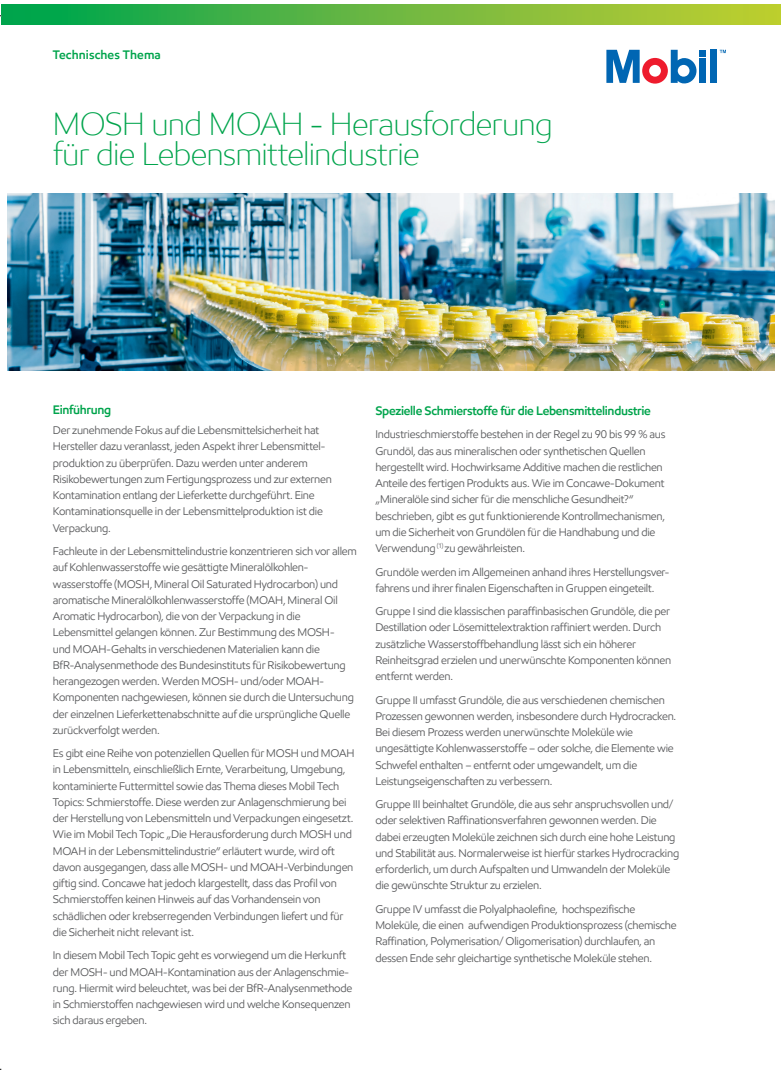
<style>
.page{position:relative;width:781px;height:1084px;background:#fff}
.page>*{position:absolute;margin:0;border:0;box-sizing:border-box;transform-origin:0 0}
.t1{font:300 32.5px/30px "E Mprint";letter-spacing:-.025em;color:#00a44c}
.t2{font:600 12.5px "E Mprint";letter-spacing:-.02em;color:#00a44c}
.t3{font:600 12.5px "E Mprint";letter-spacing:.01em;color:#00a44c}
.t4{font:11.25px/16.2px "E Mprint";letter-spacing:-.02em;color:#57585a}
</style>
<div class="page">
<div style="left:1px;top:5px;width:780px;height:20px;background:linear-gradient(to right,#00a34f,#cacd31)"></div>
<img style="left:8px;top:193px;width:767px;height:177px">
<div style="left:699px;top:50px;width:7px;height:6px;background:#0166b3"></div>
<div style="left:699px;top:59px;width:7px;height:24px;background:#0166b3"></div>
<div style="left:710px;top:50px;width:7px;height:33px;background:#0166b3"></div>
<svg style="left:606px;top:50px;width:90px;height:33px"></svg>
<svg style="left:719px;top:50px;width:7px;height:3px"></svg>
<p class="t3" style="left:53px;top:47px;width:110px">Technisches Thema</p>
<h1 class="t1" style="left:53px;top:108px;width:502px">MOSH und MOAH - Herausforderung für die Lebensmittelindustrie</h1>
<p class="t2" style="left:53px;top:402px;width:60px">Einführung</p>
<p class="t4" style="left:53px;top:422px;width:281px">Der zunehmende Fokus auf die Lebensmittelsicherheit hat Hersteller dazu veranlasst, jeden Aspekt ihrer Lebensmittel&shy;produktion zu überprüfen. Dazu werden unter anderem Risikobewertungen zum Fertigungsprozess und zur externen Kontamination entlang der Lieferkette durchgeführt. Eine Kontaminationsquelle in der Lebensmittelproduktion ist die Verpackung.</p>
<p class="t4" style="left:53px;top:543px;width:306px">Fachleute in der Lebensmittelindustrie konzentrieren sich vor allem auf Kohlenwasserstoffe wie gesättigte Mineralölkohlen&shy;wasserstoffe (MOSH, Mineral Oil Saturated Hydrocarbon) und aromatische Mineralölkohlenwasserstoffe (MOAH, Mineral Oil Aromatic Hydrocarbon), die von der Verpackung in die Lebensmittel gelangen können. Zur Bestimmung des MOSH-<br>und MOAH-Gehalts in verschiedenen Materialien kann die BfR-Analysenmethode des Bundesinstituts für Risikobewertung herangezogen werden. Werden MOSH- und/oder MOAH-Komponenten nachgewiesen, können sie durch die Untersuchung der einzelnen Lieferkettenabschnitte auf die ursprüngliche Quelle zurückverfolgt werden.</p>
<p class="t4" style="left:53px;top:745px;width:303px">Es gibt eine Reihe von potenziellen Quellen für MOSH und MOAH in Lebensmitteln, einschließlich Ernte, Verarbeitung, Umgebung, kontaminierte Futtermittel sowie das Thema dieses Mobil Tech Topics: Schmierstoffe. Diese werden zur Anlagenschmierung bei der Herstellung von Lebensmitteln und Verpackungen eingesetzt.<br>Wie im Mobil Tech Topic „Die Herausforderung durch MOSH und MOAH in der Lebensmittelindustrie“ erläutert wurde, wird oft davon ausgegangen, dass alle MOSH- und MOAH-Verbindungen giftig sind. Concawe hat jedoch klargestellt, dass das Profil von Schmierstoffen keinen Hinweis auf das Vorhandensein von schädlichen oder krebserregenden Verbindungen liefert und für die Sicherheit nicht relevant ist.</p>
<p class="t4" style="left:53px;top:947px;width:301px">In diesem Mobil Tech Topic geht es vorwiegend um die Herkunft der MOSH- und MOAH-Kontamination aus der Anlagenschmie&shy;rung. Hiermit wird beleuchtet, was bei der BfR-Analysenmethode in Schmierstoffen nachgewiesen wird und welche Konsequenzen sich daraus ergeben.</p>
<p class="t2" style="left:375px;top:403px;width:277px">Spezielle Schmierstoffe für die Lebensmittelindustrie</p>
<p class="t4" style="left:375px;top:426px;width:292px">Industrieschmierstoffe bestehen in der Regel zu 90 bis 99 % aus Grundöl, das aus mineralischen oder synthetischen Quellen hergestellt wird. Hochwirksame Additive machen die restlichen Anteile des fertigen Produkts aus. Wie im Concawe-Dokument „Mineralöle sind sicher für die menschliche Gesundheit?“ beschrieben, gibt es gut funktionierende Kontrollmechanismen, um die Sicherheit von Grundölen für die Handhabung und die Verwendung <sup>(1)</sup> zu gewährleisten.</p>
<p class="t4" style="left:375px;top:563px;width:295px">Grundöle werden im Allgemeinen anhand ihres Herstellungsver&shy;fahrens und ihrer finalen Eigenschaften in Gruppen eingeteilt.</p>
<p class="t4" style="left:375px;top:603px;width:297px">Gruppe I sind die klassischen paraffinbasischen Grundöle, die per Destillation oder Lösemittelextraktion raffiniert werden. Durch zusätzliche Wasserstoffbehandlung lässt sich ein höherer Reinheitsgrad erzielen und unerwünschte Komponenten können entfernt werden.</p>
<p class="t4" style="left:375px;top:691px;width:302px">Gruppe II umfasst Grundöle, die aus verschiedenen chemischen Prozessen gewonnen werden, insbesondere durch Hydrocracken.<br>Bei diesem Prozess werden unerwünschte Moleküle wie ungesättigte Kohlenwasserstoffe – oder solche, die Elemente wie Schwefel enthalten – entfernt oder umgewandelt, um die Leistungseigenschaften zu verbessern.</p>
<p class="t4" style="left:375px;top:796px;width:305px">Gruppe III beinhaltet Grundöle, die aus sehr anspruchsvollen und/ oder selektiven Raffinationsverfahren gewonnen werden. Die dabei erzeugten Moleküle zeichnen sich durch eine hohe Leistung und Stabilität aus. Normalerweise ist hierfür starkes Hydrocracking erforderlich, um durch Aufspalten und Umwandeln der Moleküle die gewünschte Struktur zu erzielen.</p>
<p class="t4" style="left:375px;top:900px;width:303px">Gruppe IV umfasst die Polyalphaolefine, hochspezifische Moleküle, die einen aufwendigen Produktionsprozess (chemische Raffination, Polymerisation/ Oligomerisation) durchlaufen, an dessen Ende sehr gleichartige synthetische Moleküle stehen.</p>
</div>
